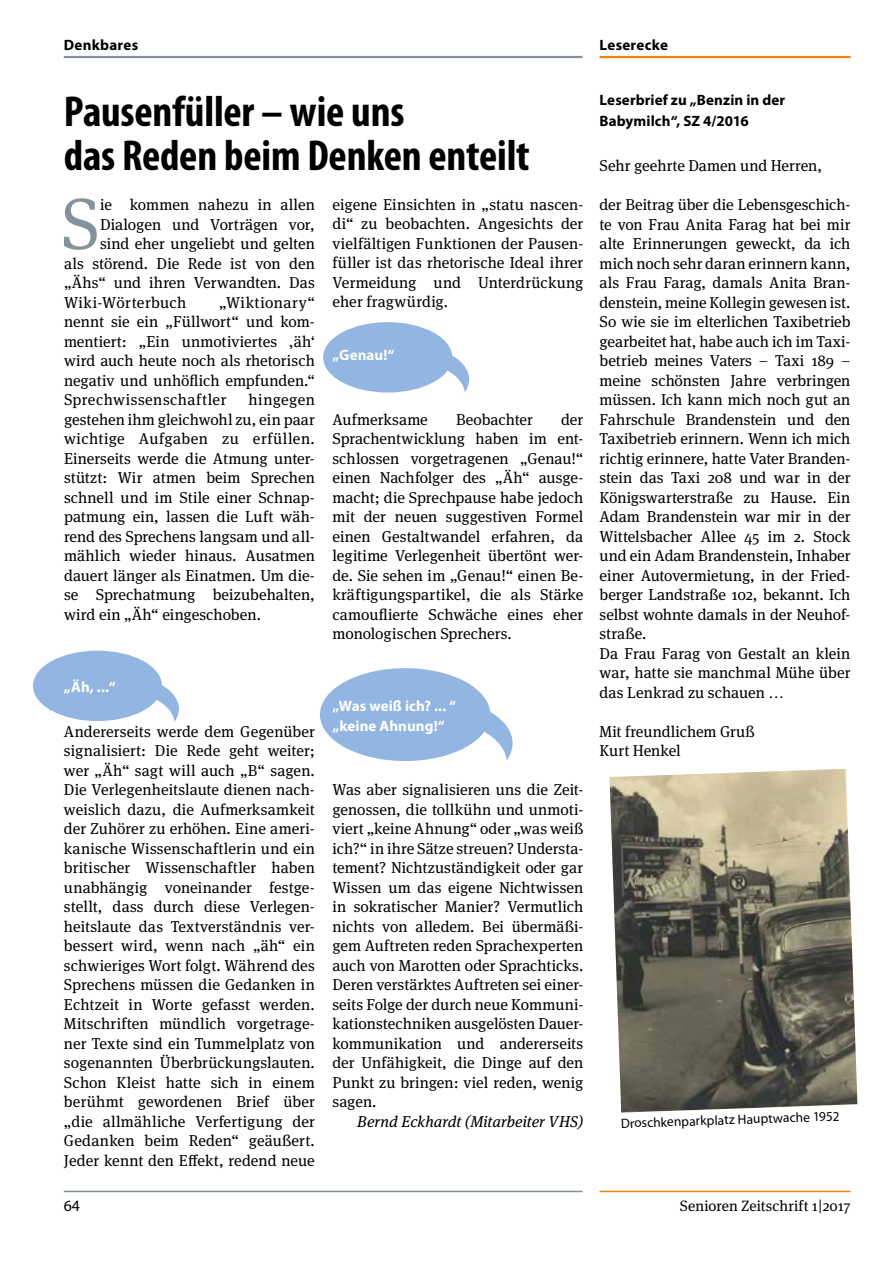
<style>
.page{position:relative;width:893px;height:1263px;background:#fff}
.page>*{position:absolute;margin:0;border:0;box-sizing:border-box;transform-origin:0 0}
.t1{font:72.3px "Meta Serif OT";color:#83929b}
.t2{font:700 condensed 43.5px/43.5px "Myriad Pro";letter-spacing:-.005em;color:#000}
.t3{font:15.75px/19.5px "Meta Serif OT";color:#000;text-align:justify}
.t4{font:italic 15.75px "Meta Serif OT";color:#000}
.t5{font:15.75px "Meta Serif OT";letter-spacing:.025em;color:#000}
.t6{font:15.75px "Myriad Pro";color:#000}
.t7{font:700 15px/21px "Myriad Pro";letter-spacing:.01em;color:#000}
.t8{font:700 15px/19.5px "Myriad Pro";letter-spacing:.005em;color:#fff}
.t9{font:15px "Meta Serif OT";letter-spacing:.005em;color:#000}
.t10{font:13.5px "Myriad Pro";color:#000}
.s1{font-family:"Myriad Pro"}
</style>
<div class="page">
<div style="left:343px;top:698px;width:169px;height:91px;background:#92b6e1;border-radius:50%"></div>
<div style="left:338px;top:718px;width:168px;height:91px;background:#fff;border-radius:50%"></div>
<div style="left:321px;top:669px;width:168px;height:91px;background:#92b6e1;border-radius:50%"></div>
<div style="left:320px;top:668px;width:170px;height:93px;border:2px solid #92b6e1;border-radius:50%"></div>
<div style="left:341px;top:345px;width:127px;height:69px;background:#92b6e1;border-radius:50%"></div>
<div style="left:337px;top:360px;width:127px;height:69px;background:#fff;border-radius:50%"></div>
<div style="left:336px;top:359px;width:129px;height:71px;border:2px solid #fff;border-radius:50%"></div>
<div style="left:324px;top:323px;width:127px;height:69px;background:#92b6e1;border-radius:50%"></div>
<div style="left:323px;top:322px;width:129px;height:70px;border:2px solid #92b6e1;border-radius:50%"></div>
<div style="left:51px;top:674px;width:127px;height:69px;background:#92b6e1;border-radius:50%"></div>
<div style="left:46px;top:690px;width:128px;height:69px;background:#fff;border-radius:50%"></div>
<div style="left:46px;top:689px;width:129px;height:70px;border:2px solid #fff;border-radius:50%"></div>
<div style="left:34px;top:651px;width:127px;height:69px;background:#92b6e1;border-radius:50%"></div>
<div style="left:33px;top:651px;width:129px;height:70px;border:2px solid #92b6e1;border-radius:50%"></div>
<hr style="left:64px;top:1191px;width:519px;height:1px;background:#83929b">
<hr style="left:64px;top:56px;width:519px;height:2px;background:#83929b">
<hr style="left:600px;top:56px;width:250px;height:2px;background:#f08300">
<img style="left:609px;top:769px;width:248px;height:343px">
<hr style="left:600px;top:1191px;width:250px;height:1px;background:#f08300">
<p class="t7" style="left:64px;top:33px;width:76px">Denkbares</p>
<p class="t7" style="left:600px;top:33px;width:70px">Leserecke</p>
<h2 class="t2" style="left:64px;top:89px;width:468px">Pausenfüller – wie uns<br>das Reden beim Denken enteilt</h2>
<h1 class="t1" style="left:61px;top:182px;width:40px">S</h1>
<p class="t3" style="left:100px;top:195px;width:216px">ie kommen nahezu in allen</p>
<p class="t3" style="left:100px;top:215px;width:216px">Dialogen und Vorträgen vor,</p>
<p class="t3" style="left:100px;top:234px;width:216px">sind eher ungeliebt und gelten</p>
<p class="t3" style="left:64px;top:254px;width:252px">als störend. Die Rede ist von den</p>
<p class="t3" style="left:64px;top:273px;width:252px">„Ähs“ und ihren Verwandten. Das</p>
<p class="t5" style="left:64px;top:293px;width:124px">Wiki-Wörterbuch</p>
<p class="t3" style="left:64px;top:293px;width:252px;text-indent:155px">„Wiktionary“ nennt sie ein „Füllwort“ und kom&shy;mentiert: „Ein unmotiviertes ‚äh‘ wird auch heute noch als rhetorisch negativ und unhöflich empfunden.“ Sprechwissenschaftler</p>
<p class="t3" style="left:64px;top:390px;width:252px;text-indent:184px">hingegen gestehen ihm gleichwohl zu, ein paar wichtige Aufgaben zu erfüllen.<br>Einerseits werde die Atmung unter&shy;stützt: Wir atmen beim Sprechen schnell und im Stile einer Schnap&shy;patmung ein, lassen die Luft wäh&shy;rend des Sprechens langsam und all&shy;mählich wieder hinaus. Ausatmen dauert länger als Einatmen. Um die&shy;se Sprechatmung beizubehalten, wird ein „Äh“ eingeschoben.</p>
<p class="t8" style="left:64px;top:676px;width:53px">„Äh, ...“</p>
<p class="t3" style="left:64px;top:722px;width:252px">Andererseits werde dem Gegenüber signalisiert: Die Rede geht weiter; wer „Äh“ sagt will auch „B“ sagen.<br>Die Verlegenheitslaute dienen nach&shy;weislich dazu, die Aufmerksamkeit der Zuhörer zu erhöhen. Eine ameri&shy;kanische Wissenschaftlerin und ein britischer Wissenschaftler haben unabhängig voneinander festge&shy;stellt, dass durch diese Verlegen&shy;heitslaute das Textverständnis ver&shy;bessert wird, wenn nach „äh“ ein schwieriges Wort folgt. Während des Sprechens müssen die Gedanken in Echtzeit in Worte gefasst werden.<br>Mitschriften mündlich vorgetrage&shy;ner Texte sind ein Tummelplatz von sogenannten Überbrückungslauten.<br>Schon Kleist hatte sich in einem berühmt gewordenen Brief über „die allmähliche Verfertigung der Gedanken beim Reden“ geäußert.<br>Jeder kennt den Effekt, redend neue</p>
<p class="t3" style="left:332px;top:195px;width:252px">eigene Einsichten in „statu nascen&shy;di“ zu beobachten. Angesichts der vielfältigen Funktionen der Pausen&shy;füller ist das rhetorische Ideal ihrer Vermeidung und Unterdrückung eher fragwürdig.</p>
<p class="t8" style="left:332px;top:345px;width:63px">„Genau!“</p>
<p class="t3" style="left:332px;top:410px;width:97px">Aufmerksame</p>
<p class="t3" style="left:456px;top:410px;width:78px">Beobachter</p>
<p class="t3" style="left:332px;top:410px;width:252px;text-indent:229px">der Sprachentwicklung haben im ent&shy;schlossen vorgetragenen „Genau!“ einen Nachfolger des „Äh“ ausge&shy;macht; die Sprechpause habe jedoch mit der neuen suggestiven Formel einen Gestaltwandel erfahren, da legitime Verlegenheit übertönt wer&shy;de. Sie sehen im „Genau!“ einen Be&shy;kräftigungspartikel, die als Stärke camouflierte Schwäche eines eher monologischen Sprechers.</p>
<p class="t8" style="left:332px;top:696px;width:125px">„Was weiß ich? ... “ „keine Ahnung!“</p>
<p class="t3" style="left:332px;top:780px;width:252px">Was aber signalisieren uns die Zeit&shy;genossen, die tollkühn und unmoti&shy;viert „keine Ahnung“ oder „was weiß ich?“ in ihre Sätze streuen? Understa&shy;tement? Nichtzuständigkeit oder gar Wissen um das eigene Nichtwissen in sokratischer Manier? Vermutlich nichts von alledem. Bei übermäßi&shy;gem Auftreten reden Sprachexperten auch von Marotten oder Sprachticks.<br>Deren verstärktes Auftreten sei einer&shy;seits Folge der durch neue Kommuni&shy;kationstechniken ausgelösten Dauer&shy;kommunikation und andererseits der Unfähigkeit, die Dinge auf den Punkt zu bringen: viel reden, wenig sagen.</p>
<p class="t4" style="left:357px;top:1112px;width:227px">Bernd Eckhardt (Mitarbeiter VHS)</p>
<p class="t7" style="left:600px;top:89px;width:187px">Leserbrief zu „Benzin in der<br>Babymilch“, SZ 4/2016</p>
<p class="t3" style="left:600px;top:156px;width:224px">Sehr geehrte Damen und Herren,</p>
<p class="t3" style="left:600px;top:195px;width:252px;text-align:left">der Beitrag über die Lebensgeschich&shy;te von Frau Anita Farag hat bei mir alte Erinnerungen geweckt, da ich mich noch sehr daran erinnern kann, als Frau Farag, damals Anita Bran&shy;denstein, meine Kollegin gewesen ist.<br>So wie sie im elterlichen Taxibetrieb gearbeitet hat, habe auch ich im Taxi&shy;betrieb meines Vaters – Taxi 189 – meine schönsten Jahre verbringen müssen. Ich kann mich noch gut an Fahrschule Brandenstein und den Taxibetrieb erinnern. Wenn ich mich richtig erinnere, hatte Vater Branden&shy;stein das Taxi 208 und war in der Königswarterstraße zu Hause. Ein Adam Brandenstein war mir in der Wittelsbacher Allee 45 im 2. Stock und ein Adam Brandenstein, Inhaber einer Autovermietung, in der Fried&shy;berger Landstraße 102, bekannt. Ich selbst wohnte damals in der Neuhof&shy;straße.<br>Da Frau Farag von Gestalt an klein war, hatte sie manchmal Mühe über das Lenkrad zu schauen <span class="s1">…</span></p>
<p class="t3" style="left:600px;top:722px;width:156px">Mit freundlichem Gruß<br>Kurt Henkel</p>
<p class="t10" style="left:621px;top:1116px;width:220px;rotate:-2deg">Droschkenparkplatz Hauptwache 1952</p>
<p class="t6" style="left:64px;top:1197px;width:18px">64</p>
<p class="t9" style="left:680px;top:1197px;width:172px">Senioren Zeitschrift 1|2017</p>
</div>
